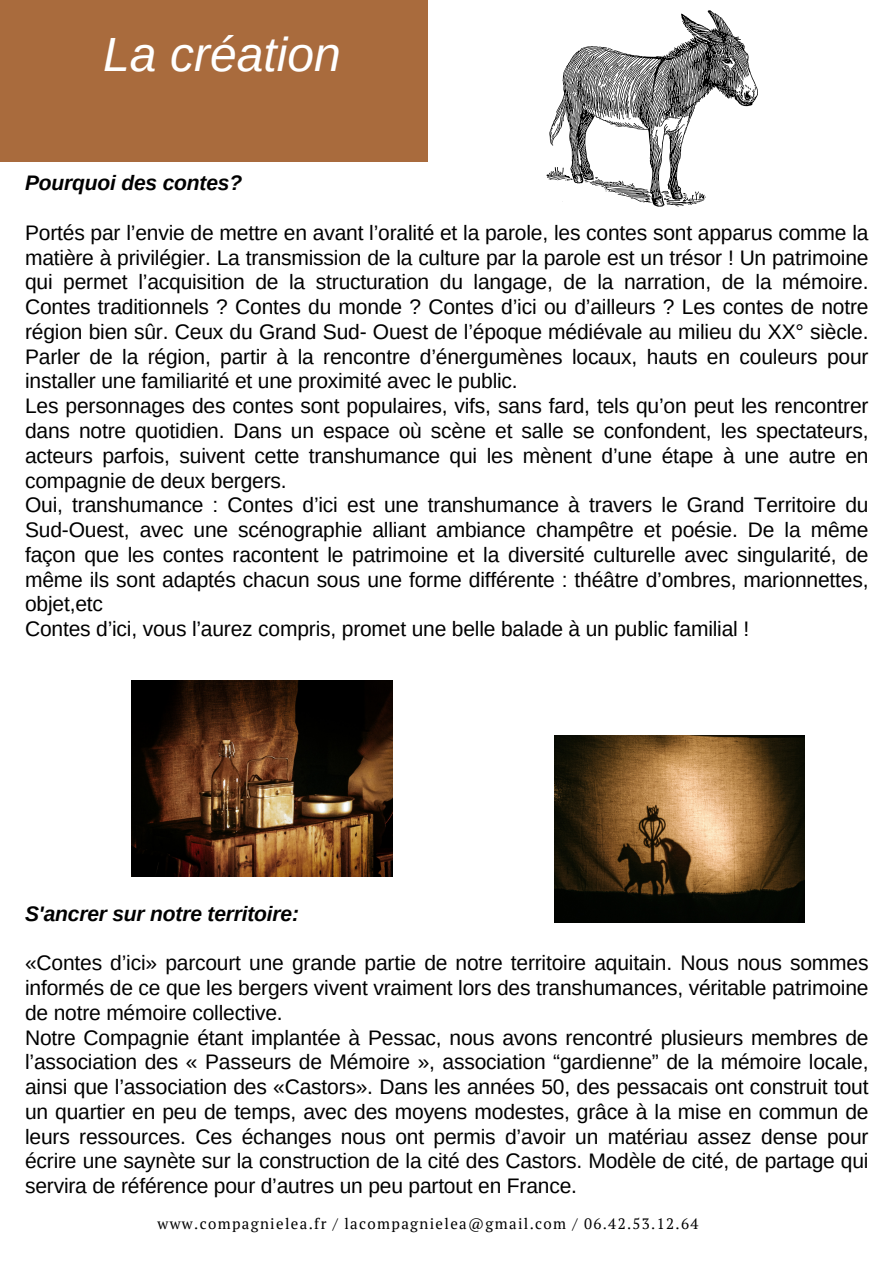
<style>
.page{position:relative;width:893px;height:1264px;background:#fff}
.page>*{position:absolute;margin:0;border:0;box-sizing:border-box;transform-origin:0 0}
.t1{font:italic 48px "Arimo";color:#fff}
.t2{font:21px/24.8px "Arimo";letter-spacing:-.01em;color:#000}
.t3{font:italic 700 21px "Arimo";letter-spacing:-.01em;color:#000}
.t4{font:15px "PT Serif";letter-spacing:.09em;color:#000}
</style>
<div class="page">
<div style="left:0;top:0;width:428px;height:161px;background:#a96b3d"></div>
<img style="left:131px;top:681px;width:261px;height:195px">
<svg style="left:546px;top:10px;width:212px;height:197px"></svg>
<img style="left:554px;top:735px;width:250px;height:187px">
<h2 class="t1" style="left:103px;top:28px;width:239px">La création</h2>
<h3 class="t3" style="left:25px;top:171px;width:218px">Pourquoi des contes?</h3>
<p class="t2" style="left:25px;top:220px;width:844px">Portés par l’envie de mettre en avant l’oralité et la parole, les contes sont apparus comme la matière à privilégier. La transmission de la culture par la parole est un trésor ! Un patrimoine qui permet l’acquisition de la structuration du langage, de la narration, de la mémoire.<br>Contes traditionnels ? Contes du monde ? Contes d’ici ou d’ailleurs ? Les contes de notre région bien sûr. Ceux du Grand Sud- Ouest de l’époque médiévale au milieu du XX° siècle.<br>Parler de la région, partir à la rencontre d’énergumènes locaux, hauts en couleurs pour installer une familiarité et une proximité avec le public.<br>Les personnages des contes sont populaires, vifs, sans fard, tels qu’on peut les rencontrer dans notre quotidien. Dans un espace où scène et salle se confondent, les spectateurs, acteurs parfois, suivent cette transhumance qui les mènent d’une étape à une autre en compagnie de deux bergers.<br>Oui, transhumance : Contes d’ici est une transhumance à travers le Grand Territoire du Sud-Ouest, avec une scénographie alliant ambiance champêtre et poésie. De la même façon que les contes racontent le patrimoine et la diversité culturelle avec singularité, de même ils sont adaptés chacun sous une forme différente : théâtre d’ombres, marionnettes, objet,etc<br>Contes d’ici, vous l’aurez compris, promet une belle balade à un public familial !</p>
<p class="t3" style="left:25px;top:901px;width:275px">S'ancrer sur notre territoire:</p>
<h2 class="t2" style="left:25px;top:950px;width:844px">«Contes d’ici» parcourt une grande partie de notre territoire aquitain. Nous nous sommes informés de ce que les bergers vivent vraiment lors des transhumances, véritable patrimoine de notre mémoire collective.<br>Notre Compagnie étant implantée à Pessac, nous avons rencontré plusieurs membres de l’association des « Passeurs de Mémoire », association “gardienne” de la mémoire locale, ainsi que l’association des «Castors». Dans les années 50, des pessacais ont construit tout un quartier en peu de temps, avec des moyens modestes, grâce à la mise en commun de leurs ressources. Ces échanges nous ont permis d’avoir un matériau assez dense pour écrire une saynète sur la construction de la cité des Castors. Modèle de cité, de partage qui servira de référence pour d’autres un peu partout en France.</h2>
<h3 class="t4" style="left:157px;top:1213px;width:542px">www.compagnielea.fr / lacompagnielea@gmail.com / 06.42.53.12.64</h3>
</div>
